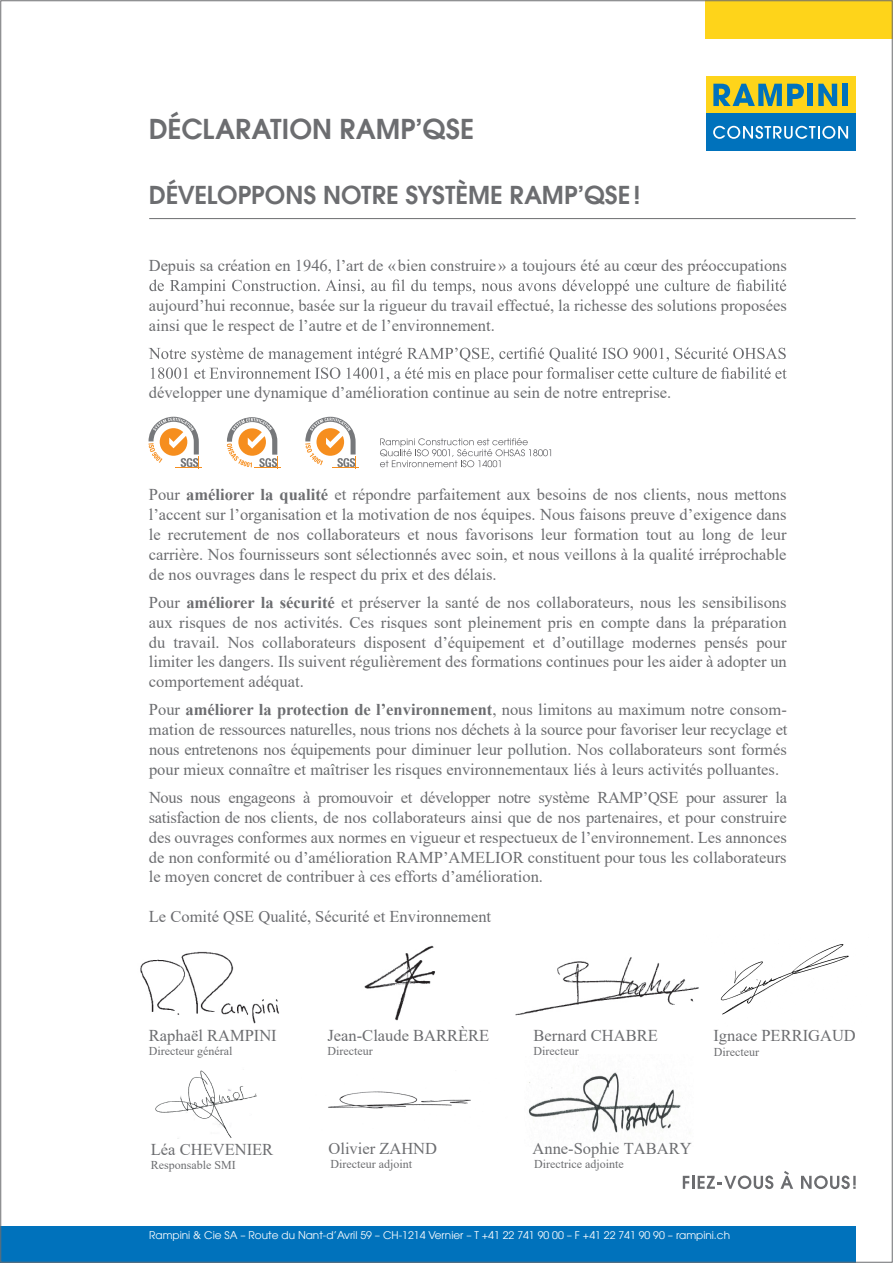
<style>
.page{position:relative;width:893px;height:1263px;background:#fff}
.page>*{position:absolute;margin:0;border:0;box-sizing:border-box;transform-origin:0 0}
.t1{font:600 30px "Avant Gard Goth EF";color:#6c6d70}
.t2{font:600 27px "Avant Gard Goth EF";color:#6c6d70}
.t3{font:16.5px/19.8px "Times New Roman";color:#6c6d70;text-align:justify}
.t4{font:12px "Times New Roman";color:#6c6d70}
.t5{font:10.5px "Avant Garde";color:#fff}
.s1{font-weight:700}
</style>
<div class="page">
<img style="left:155px;top:1070px;width:102px;height:69px">
<img style="left:528px;top:1072px;width:153px;height:61px">
<img style="left:720px;top:944px;width:129px;height:71px">
<hr style="left:149px;top:218px;width:707px;height:1px;background:#6c6d70">
<div style="left:706px;top:76px;width:150px;height:38px;background:#fed41a"></div>
<svg style="left:713px;top:84px;width:91px;height:22px"></svg>
<div style="left:807px;top:84px;width:6px;height:22px;background:#0072bc"></div>
<svg style="left:818px;top:84px;width:19px;height:22px"></svg>
<div style="left:842px;top:84px;width:6px;height:22px;background:#0072bc"></div>
<div style="left:706px;top:114px;width:150px;height:37px;background:#0072bc"></div>
<svg style="left:713px;top:126px;width:135px;height:13px"></svg>
<div style="left:706px;top:0;width:187px;height:38px;background:#fed41a"></div>
<div style="left:0;top:1226px;width:856px;height:37px;background:#0072bc"></div>
<svg style="left:683px;top:1175px;width:90px;height:14px"></svg>
<svg style="left:780px;top:1171px;width:13px;height:18px"></svg>
<svg style="left:801px;top:1175px;width:55px;height:14px"></svg>
<svg style="left:149px;top:279px;width:637px;height:15px"></svg>
<svg style="left:149px;top:347px;width:638px;height:35px"></svg>
<img style="left:328px;top:1091px;width:143px;height:18px">
<svg style="left:380px;top:438px;width:171px;height:29px"></svg>
<svg style="left:148px;top:417px;width:54px;height:52px"></svg>
<svg style="left:305px;top:417px;width:54px;height:52px"></svg>
<svg style="left:227px;top:417px;width:53px;height:52px"></svg>
<img style="left:515px;top:957px;width:184px;height:59px">
<img style="left:140px;top:951px;width:139px;height:73px">
<img style="left:364px;top:945px;width:71px;height:76px">
<h1 class="t1" style="left:149px;top:112px;width:327px">DÉCLARATION RAMP’QSE</h1>
<h2 class="t2" style="left:149px;top:179px;width:493px">DÉVELOPPONS NOTRE SYSTÈME RAMP’QSE !</h2>
<p class="t3" style="left:149px;top:255px;width:640px">Depuis sa création en 1946, l’art de «bien construire» a toujours été au cœur des préoccupations</p>
<p class="t3" style="left:149px;top:295px;width:639px">aujourd’hui reconnue, basée sur la rigueur du travail effectué, la richesse des solutions proposées ainsi que le respect de l’autre et de l’environnement.</p>
<p class="t3" style="left:149px;top:382px;width:524px">développer une dynamique d’amélioration continue au sein de notre entreprise.</p>
<p class="t3" style="left:149px;top:484px;width:639px">Pour <span class="s1">améliorer la qualité</span> et répondre parfaitement aux besoins de nos clients, nous mettons l’accent sur l’organisation et la motivation de nos équipes. Nous faisons preuve d’exigence dans le recrutement de nos collaborateurs et nous favorisons leur formation tout au long de leur carrière. Nos fournisseurs sont sélectionnés avec soin, et nous veillons à la qualité irréprochable de nos ouvrages dans le respect du prix et des délais.</p>
<p class="t3" style="left:149px;top:592px;width:639px">Pour <span class="s1">améliorer la sécurité</span> et préserver la santé de nos collaborateurs, nous les sensibilisons aux risques de nos activités. Ces risques sont pleinement pris en compte dans la préparation du travail. Nos collaborateurs disposent d’équipement et d’outillage modernes pensés pour limiter les dangers. Ils suivent régulièrement des formations continues pour les aider à adopter un comportement adéquat.</p>
<p class="t3" style="left:149px;top:699px;width:640px">Pour <span class="s1">améliorer la protection de l’environnement</span>, nous limitons au maximum notre consom&shy;mation de ressources naturelles, nous trions nos déchets à la source pour favoriser leur recyclage et nous entretenons nos équipements pour diminuer leur pollution. Nos collaborateurs sont formés pour mieux connaître et maîtriser les risques environnementaux liés à leurs activités polluantes.</p>
<p class="t3" style="left:149px;top:787px;width:640px">Nous nous engageons à promouvoir et développer notre système RAMP’QSE pour assurer la satisfaction de nos clients, de nos collaborateurs ainsi que de nos partenaires, et pour construire des ouvrages conformes aux normes en vigueur et respectueux de l’environnement. Les annonces de non conformité ou d’amélioration RAMP’AMELIOR constituent pour tous les collaborateurs le moyen concret de contribuer à ces efforts d’amélioration.</p>
<p class="t3" style="left:149px;top:906px;width:344px">Le Comité QSE Qualité, Sécurité et Environnement</p>
<p class="t3" style="left:149px;top:1025px;width:129px">Raphaël RAMPINI</p>
<p class="t3" style="left:327px;top:1025px;width:163px">Jean-Claude BARRÈRE</p>
<p class="t3" style="left:534px;top:1025px;width:126px">Bernard CHABRE</p>
<p class="t4" style="left:149px;top:1043px;width:85px">Directeur général</p>
<p class="t4" style="left:327px;top:1043px;width:47px">Directeur</p>
<p class="t4" style="left:534px;top:1043px;width:47px">Directeur</p>
<p class="t3" style="left:713px;top:1025px;width:144px">Ignace PERRIGAUD</p>
<p class="t4" style="left:714px;top:1043px;width:47px">Directeur</p>
<p class="t3" style="left:151px;top:1139px;width:124px">Léa CHEVENIER</p>
<p class="t3" style="left:329px;top:1138px;width:110px">Olivier ZAHND</p>
<p class="t4" style="left:151px;top:1156px;width:86px">Responsable SMI</p>
<p class="t4" style="left:331px;top:1155px;width:83px">Directeur adjoint</p>
<p class="t3" style="left:532px;top:1138px;width:161px">Anne-Sophie TABARY</p>
<p class="t4" style="left:534px;top:1155px;width:91px">Directrice adjointe</p>
<p class="t5" style="left:149px;top:1229px;width:582px">Rampini &amp; Cie SA – Route du Nant-d’Avril 59 – CH-1214 Vernier – T +41 22 741 90 00 – F +41 22 741 90 90 – rampini.ch</p>
</div>
